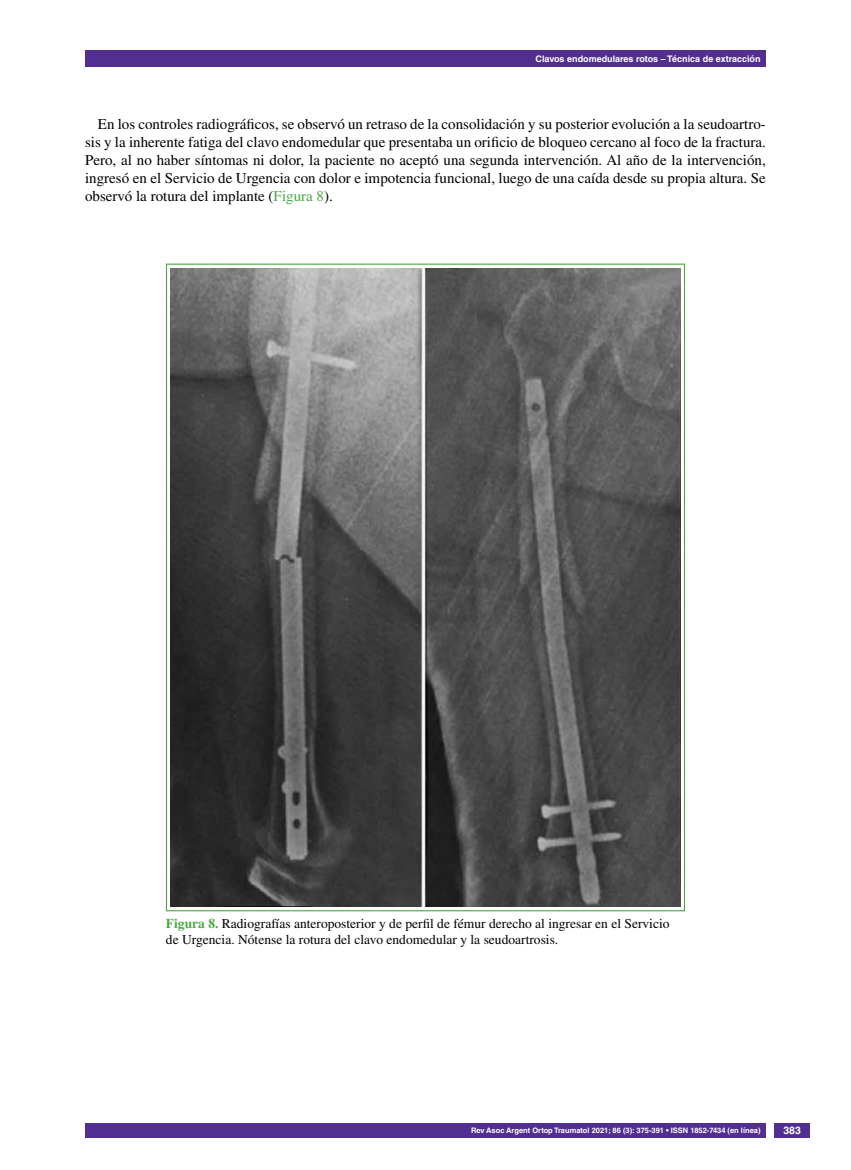
<style>
.page{position:relative;width:851px;height:1170px;background:#fff}
.page>*{position:absolute;margin:0;border:0;box-sizing:border-box;transform-origin:0 0}
.t1{font:15px/18px "Times LT Std";color:#000;text-align:justify}
.t2{font:13.5px/16.2px "Times LT Std";color:#000}
.t3{font:700 10.5px "Helvetica LT Std";color:#fff}
.t4{font:700 9px "Helvetica LT Std";color:#fff}
.t5{font:700 7.5px "Helvetica LT Std";color:#fff}
.s1{color:#49a942}
.s2{font-weight:700;color:#49a942}
</style>
<div class="page">
<div style="left:85px;top:50px;width:680px;height:17px;background:#522e91"></div>
<div style="left:85px;top:1123px;width:680px;height:14px;background:#522e91"></div>
<div style="left:774px;top:1123px;width:35px;height:14px;background:#522e91"></div>
<img style="left:170px;top:268px;width:510px;height:638px">
<p class="t4" style="left:535px;top:53px;width:226px">Clavos endomedulares rotos – Técnica de extracción</p>
<p class="t1" style="left:85px;top:115px;width:682px;text-indent:13px">En los controles radiográficos, se observó un retraso de la consolidación y su posterior evolución a la seudoartro&shy;sis y la inherente fatiga del clavo endomedular que presentaba un orificio de bloqueo cercano al foco de la fractura.<br>Pero, al no haber síntomas ni dolor, la paciente no aceptó una segunda intervención. Al año de la intervención, ingresó en el Servicio de Urgencia con dolor e impotencia funcional, luego de una caída desde su propia altura. Se observó la rotura del implante (<span class="s1">Figura 8</span>).</p>
<p class="t2" style="left:166px;top:915px;width:505px"><span class="s2">Figura 8.</span> Radiografías anteroposterior y de perfil de fémur derecho al ingresar en el Servicio de Urgencia. Nótense la rotura del clavo endomedular y la seudoartrosis.</p>
<p class="t5" style="left:471px;top:1125px;width:291px">Rev Asoc Argent Ortop Traumatol 2021; 86 (3): 375-391 • ISSN 1852-7434 (en línea)</p>
<p class="t3" style="left:783px;top:1124px;width:19px">383</p>
</div>
